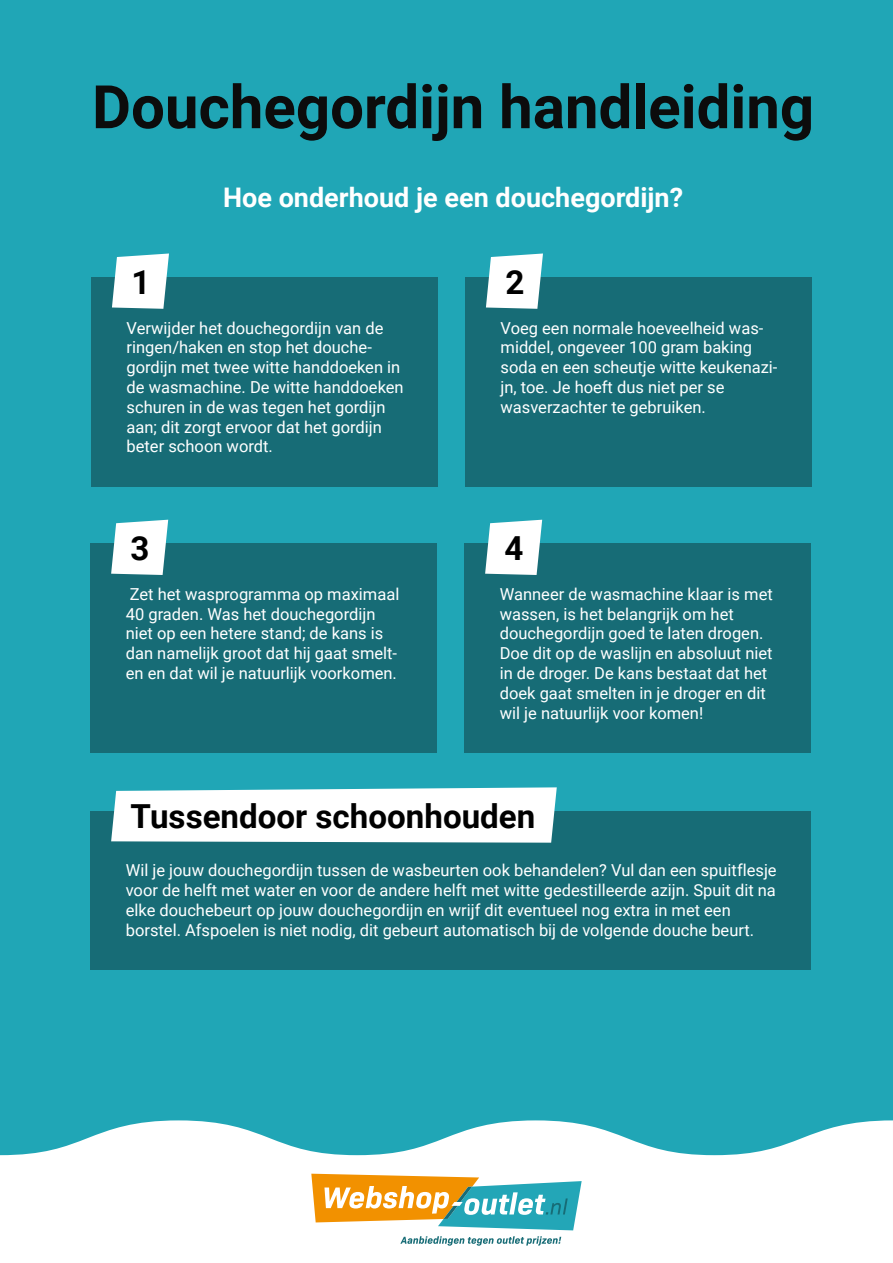
<style>
.page{position:relative;width:893px;height:1263px;background:#fff}
.page>*{position:absolute;margin:0;border:0;box-sizing:border-box;transform-origin:0 0}
.t1{font:700 60px "Roboto";color:#0c0c0c}
.t2{font:700 33.15px "Roboto";color:#000}
.t3{font:700 27px "Roboto";color:#fff}
.t4{font:16.5px/19.8px "Roboto";color:#fff}
</style>
<div class="page">
<div style="left:0;top:0;width:893px;height:1262px;background:#20a6b6"></div>
<svg style="left:0;top:1120px;width:893px;height:142px;fill:#fff"></svg>
<svg style="left:400px;top:1236px;width:161px;height:10px"></svg>
<svg style="left:311px;top:1174px;width:271px;height:56px"></svg>
<div style="left:91px;top:811px;width:720px;height:159px;background:#176c76"></div>
<svg style="left:111px;top:787px;width:446px;height:56px"></svg>
<div style="left:465px;top:543px;width:346px;height:209px;background:#176c76"></div>
<svg style="left:485px;top:520px;width:57px;height:55px"></svg>
<div style="left:91px;top:543px;width:346px;height:209px;background:#176c76"></div>
<svg style="left:111px;top:520px;width:57px;height:55px"></svg>
<div style="left:465px;top:277px;width:347px;height:209px;background:#176c76"></div>
<svg style="left:486px;top:253px;width:57px;height:56px"></svg>
<div style="left:91px;top:277px;width:347px;height:209px;background:#176c76"></div>
<svg style="left:112px;top:253px;width:57px;height:56px"></svg>
<h1 class="t1" style="left:92px;top:83px;width:724px">Douchegordijn handleiding</h1>
<h3 class="t3" style="left:223px;top:186px;width:462px">Hoe onderhoud je een douchegordijn?</h3>
<h2 class="t2" style="left:131px;top:269px;width:21px">1</h2>
<p class="t4" style="left:127px;top:319px;width:279px">Verwijder het douchegordijn van de ringen/haken en stop het douche&shy;gordijn met twee witte handdoeken in de wasmachine. De witte handdoeken schuren in de was tegen het gordijn aan; dit zorgt ervoor dat het gordijn beter schoon wordt.</p>
<h2 class="t2" style="left:131px;top:535px;width:21px">3</h2>
<p class="t4" style="left:126px;top:585px;width:275px">Zet het wasprogramma op maximaal 40 graden. Was het douchegordijn niet op een hetere stand; de kans is dan namelijk groot dat hij gaat smelt&shy;en en dat wil je natuurlijk voorkomen.</p>
<h2 class="t2" style="left:505px;top:269px;width:21px">2</h2>
<p class="t4" style="left:501px;top:319px;width:278px">Voeg een normale hoeveelheid was&shy;middel, ongeveer 100 gram baking soda en een scheutje witte keukenazi&shy;jn, toe. Je hoeft dus niet per se wasverzachter te gebruiken.</p>
<h2 class="t2" style="left:505px;top:535px;width:21px">4</h2>
<p class="t4" style="left:500px;top:585px;width:274px">Wanneer de wasmachine klaar is met wassen, is het belangrijk om het douchegordijn goed te laten drogen.<br>Doe dit op de waslijn en absoluut niet in de droger. De kans bestaat dat het doek gaat smelten in je droger en dit wil je natuurlijk voor komen!</p>
<h2 class="t2" style="left:131px;top:803px;width:406px">Tussendoor schoonhouden</h2>
<p class="t4" style="left:126px;top:862px;width:652px">Wil je jouw douchegordijn tussen de wasbeurten ook behandelen? Vul dan een spuitflesje voor de helft met water en voor de andere helft met witte gedestilleerde azijn. Spuit dit na elke douchebeurt op jouw douchegordijn en wrijf dit eventueel nog extra in met een borstel. Afspoelen is niet nodig, dit gebeurt automatisch bij de volgende douche beurt.</p>
</div>
